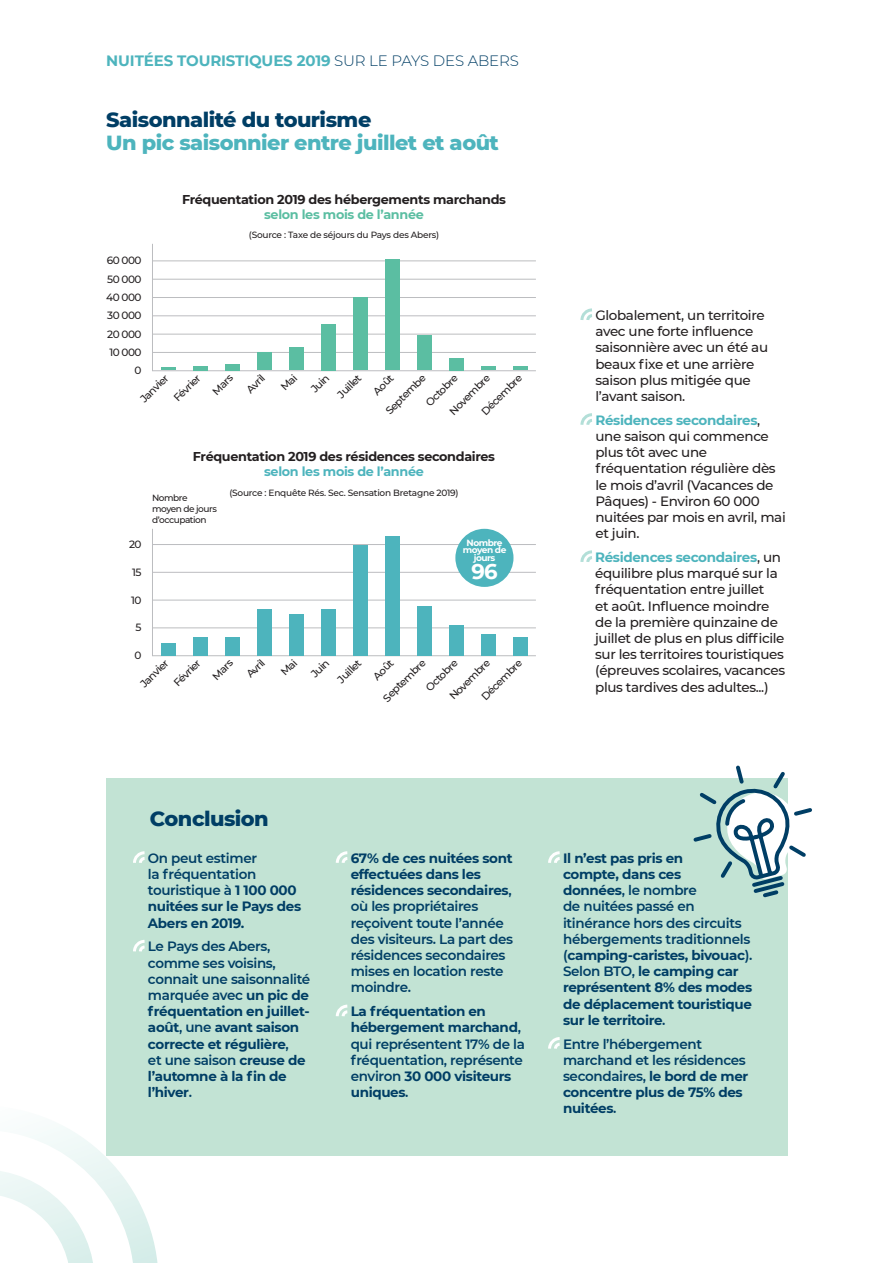
<style>
.page{position:relative;width:893px;height:1263px;background:#fff}
.page>*{position:absolute;margin:0;border:0;box-sizing:border-box;transform-origin:0 0}
.t1{font:700 21.15px "Montserrat";color:#fff}
.TEXTE_2021{font:800 20.85px/23.9px "Montserrat";letter-spacing:-.025em;color:#4db4bd}
.TEXTE_2021-2{font:800 20.85px "Montserrat";letter-spacing:-.025em;color:#003e65}
.G_TITRE_2021{font:700 15px "Montserrat";letter-spacing:-.01em;color:#4db4bd}
.t2{font:700 13.5px/16.2px "Montserrat";letter-spacing:-.025em;color:#003e65}
.t3{font:500 13.5px/16.2px "Montserrat";letter-spacing:-.025em;color:#231f20}
.t4{font:600 13.5px/16.2px "Montserrat";letter-spacing:-.025em;color:#003e65}
.t5{font:700 12.75px/15.3px "Montserrat";letter-spacing:-.025em;color:#231f20;text-align:center}
.t6{font:500 10.5px "Montserrat";letter-spacing:-.05em;color:#231f20}
.t7{font:500 9px "Montserrat";letter-spacing:-.025em;color:#231f20}
.t8{font:500 9px/10.8px "Montserrat";letter-spacing:-.05em;color:#231f20}
.t9{font:700 9px/7.5px "Montserrat";letter-spacing:-.05em;color:#fff;text-align:center}
.s1{font-weight:300;color:#003e65}
.s2{color:#003e65}
.s3{color:#5bbea2}
.s4{color:#4db4bd}
.s5{font-weight:700;color:#4db4bd}
.s6{font-weight:700}
.s7{font-weight:600}
</style>
<div class="page">
<svg style="left:0;top:1126px;width:158px;height:137px"></svg>
<svg style="left:580px;top:308px;width:12px;height:12px"></svg>
<svg style="left:580px;top:413px;width:12px;height:12px"></svg>
<svg style="left:580px;top:550px;width:12px;height:12px"></svg>
<svg style="left:152px;top:243px;width:384px;height:128px"></svg>
<hr style="left:152px;top:352px;width:384px;height:1px;background:#bcbdc0">
<hr style="left:152px;top:334px;width:384px;height:1px;background:#bcbdc0">
<hr style="left:152px;top:315px;width:384px;height:1px;background:#bcbdc0">
<hr style="left:152px;top:297px;width:384px;height:1px;background:#bcbdc0">
<hr style="left:152px;top:279px;width:384px;height:1px;background:#bcbdc0">
<svg style="left:161px;top:368px;width:15px;height:2px"></svg>
<div style="left:193px;top:366px;width:15px;height:5px;background:#5bbea2"></div>
<div style="left:225px;top:364px;width:15px;height:6px;background:#5bbea2"></div>
<div style="left:257px;top:352px;width:15px;height:18px;background:#5bbea2"></div>
<div style="left:289px;top:347px;width:15px;height:23px;background:#5bbea2"></div>
<div style="left:321px;top:324px;width:15px;height:46px;background:#5bbea2"></div>
<div style="left:353px;top:297px;width:15px;height:73px;background:#5bbea2"></div>
<div style="left:385px;top:259px;width:15px;height:111px;background:#5bbea2"></div>
<div style="left:417px;top:335px;width:15px;height:35px;background:#5bbea2"></div>
<div style="left:449px;top:358px;width:15px;height:13px;background:#5bbea2"></div>
<hr style="left:481px;top:366px;width:15px;height:4px;background:#5bbea2">
<hr style="left:513px;top:366px;width:15px;height:4px;background:#5bbea2">
<svg style="left:152px;top:528px;width:384px;height:128px"></svg>
<hr style="left:152px;top:627px;width:384px;height:1px;background:#bcbdc0">
<hr style="left:152px;top:600px;width:384px;height:1px;background:#bcbdc0">
<hr style="left:152px;top:572px;width:384px;height:1px;background:#bcbdc0">
<hr style="left:152px;top:544px;width:384px;height:1px;background:#bcbdc0">
<div style="left:161px;top:643px;width:15px;height:13px;background:#4db4bd"></div>
<div style="left:193px;top:637px;width:15px;height:19px;background:#4db4bd"></div>
<div style="left:225px;top:637px;width:15px;height:19px;background:#4db4bd"></div>
<div style="left:257px;top:609px;width:15px;height:47px;background:#4db4bd"></div>
<div style="left:289px;top:614px;width:15px;height:42px;background:#4db4bd"></div>
<div style="left:321px;top:609px;width:15px;height:47px;background:#4db4bd"></div>
<div style="left:353px;top:545px;width:15px;height:111px;background:#4db4bd"></div>
<div style="left:385px;top:536px;width:15px;height:120px;background:#4db4bd"></div>
<div style="left:417px;top:606px;width:15px;height:50px;background:#4db4bd"></div>
<div style="left:449px;top:625px;width:15px;height:31px;background:#4db4bd"></div>
<div style="left:481px;top:634px;width:15px;height:22px;background:#4db4bd"></div>
<div style="left:513px;top:637px;width:15px;height:19px;background:#4db4bd"></div>
<div style="left:455px;top:529px;width:58px;height:58px;background:#4db4bd;border-radius:50%"></div>
<div style="left:106px;top:778px;width:682px;height:378px;background:#c2e3d4"></div>
<svg style="left:693px;top:765px;width:119px;height:133px"></svg>
<svg style="left:133px;top:851px;width:12px;height:12px"></svg>
<svg style="left:133px;top:940px;width:12px;height:12px"></svg>
<svg style="left:336px;top:851px;width:12px;height:12px"></svg>
<svg style="left:335px;top:1004px;width:13px;height:13px"></svg>
<svg style="left:548px;top:851px;width:12px;height:12px"></svg>
<svg style="left:548px;top:1037px;width:12px;height:12px"></svg>
<p class="G_TITRE_2021" style="left:106px;top:49px;width:414px">NUITÉES TOURISTIQUES 2019 <span class="s1">SUR LE PAYS DES ABERS</span></p>
<p class="TEXTE_2021" style="left:106px;top:106px;width:394px"><span class="s2">Saisonnalité du tourisme<br></span>Un pic saisonnier entre juillet et août</p>
<p class="t6" style="left:107px;top:253px;width:36px">60 000</p>
<p class="t6" style="left:107px;top:272px;width:36px">50 000</p>
<p class="t6" style="left:106px;top:290px;width:37px">40 000</p>
<p class="t6" style="left:107px;top:308px;width:36px">30 000</p>
<p class="t6" style="left:107px;top:326px;width:36px">20 000</p>
<p class="t6" style="left:109px;top:345px;width:34px">10 000</p>
<p class="t5" style="left:182px;top:191px;width:325px">Fréquentation 2019 des hébergements marchands <span class="s3">selon les mois de l’année</span></p>
<p class="t7" style="left:249px;top:229px;width:192px">(Source : Taxe de séjours du Pays des Abers)</p>
<p class="t6" style="left:134px;top:363px;width:9px">0</p>
<p class="t6" style="left:137px;top:395px;width:37px;rotate:-45deg">Janvier</p>
<p class="t6" style="left:170px;top:394px;width:35px;rotate:-45deg">Février</p>
<p class="t6" style="left:209px;top:388px;width:26px;rotate:-45deg">Mars</p>
<p class="t6" style="left:243px;top:386px;width:23px;rotate:-45deg">Avril</p>
<p class="t6" style="left:308px;top:385px;width:22px;rotate:-45deg">Juin</p>
<p class="t6" style="left:334px;top:391px;width:30px;rotate:-45deg">Juillet</p>
<p class="t6" style="left:370px;top:388px;width:26px;rotate:-45deg">Août</p>
<p class="t6" style="left:382px;top:407px;width:53px;rotate:-45deg">Septembe</p>
<p class="t6" style="left:422px;top:399px;width:42px;rotate:-45deg">Octobre</p>
<p class="t6" style="left:478px;top:408px;width:54px;rotate:-45deg">Décembre</p>
<p class="t6" style="left:446px;top:408px;width:54px;rotate:-45deg">Novembre</p>
<p class="t6" style="left:129px;top:537px;width:14px">20</p>
<p class="t6" style="left:132px;top:565px;width:11px">15</p>
<p class="t6" style="left:131px;top:593px;width:12px">10</p>
<p class="t6" style="left:135px;top:620px;width:8px">5</p>
<p class="t5" style="left:193px;top:448px;width:304px">Fréquentation 2019 des résidences secondaires <span class="s4">selon les mois de l’année</span></p>
<p class="t7" style="left:229px;top:486px;width:231px">(Source : Enquête Rés. Sec. Sensation Bretagne 2019)</p>
<p class="t8" style="left:152px;top:492px;width:66px">Nombre moyen de jours d’occupation</p>
<p class="t9" style="left:463px;top:538px;width:45px">Nombre moyen de jours</p>
<p class="t1" style="left:471px;top:556px;width:28px">96</p>
<p class="t6" style="left:134px;top:648px;width:9px">0</p>
<p class="t6" style="left:137px;top:680px;width:37px;rotate:-45deg">Janvier</p>
<p class="t6" style="left:170px;top:679px;width:35px;rotate:-45deg">Février</p>
<p class="t6" style="left:209px;top:673px;width:26px;rotate:-45deg">Mars</p>
<p class="t6" style="left:243px;top:671px;width:23px;rotate:-45deg">Avril</p>
<p class="t6" style="left:308px;top:670px;width:22px;rotate:-45deg">Juin</p>
<p class="t6" style="left:334px;top:676px;width:30px;rotate:-45deg">Juillet</p>
<p class="t6" style="left:370px;top:673px;width:26px;rotate:-45deg">Août</p>
<p class="t6" style="left:380px;top:695px;width:57px;rotate:-45deg">Septembre</p>
<p class="t6" style="left:422px;top:684px;width:42px;rotate:-45deg">Octobre</p>
<p class="t6" style="left:478px;top:693px;width:54px;rotate:-45deg">Décembre</p>
<p class="t6" style="left:446px;top:693px;width:54px;rotate:-45deg">Novembre</p>
<p class="t3" style="left:595px;top:307px;width:174px">Globalement, un territoire avec une forte influence saisonnière avec un été au beaux fixe et une arrière saison plus mitigée que l’avant saison.</p>
<p class="t3" style="left:595px;top:411px;width:192px"><span class="s5">Résidences secondaires</span>, une saison qui commence plus tôt avec une fréquentation régulière dès le mois d’avril (Vacances de<br>Pâques) - Environ 60 000 nuitées par mois en avril, mai et juin.</p>
<p class="t3" style="left:595px;top:548px;width:192px"><span class="s5">Résidences secondaires</span>, un équilibre plus marqué sur la fréquentation entre juillet<br>et août. Influence moindre de la première quinzaine de juillet de plus en plus difficile sur les territoires touristiques (épreuves scolaires, vacances plus tardives des adultes...)</p>
<p class="TEXTE_2021-2" style="left:150px;top:803px;width:120px">Conclusion</p>
<p class="t4" style="left:148px;top:849px;width:155px">On peut estimer<br>la fréquentation touristique à <span class="s6">1 100 000 nuitées sur le Pays des<br>Abers en 2019.</span></p>
<p class="t2" style="left:148px;top:938px;width:164px"><span class="s7">Le Pays des Abers, comme ses voisins, connait une saisonnalité marquée avec</span> un pic de fréquentation en juillet&shy;août<span class="s7">, une</span> avant saison correcte et régulière<span class="s7">,<br>et une saison</span> creuse de l’automne à la fin de l’hiver<span class="s7">.</span></p>
<p class="t4" style="left:351px;top:849px;width:164px"><span class="s6">67% de ces nuitées sont effectuées dans les résidences secondaires</span>, où les propriétaires reçoivent toute l’année des visiteurs. La part des résidences secondaires mises en location reste moindre.</p>
<p class="t2" style="left:351px;top:1003px;width:176px">La fréquentation en hébergement marchand<span class="s7">, qui représentent 17% de la fréquentation, représente environ</span> 30 000 visiteurs uniques<span class="s7">.</span></p>
<p class="t2" style="left:563px;top:849px;width:191px">Il n’est pas pris en<br>compte, dans ces<br>données<span class="s7">, le nombre<br>de nuitées passé en itinérance hors des circuits hébergements traditionnels (</span>camping-caristes, bivouac<span class="s7">).<br>Selon BTO,</span> le camping car représentent 8% des modes de déplacement touristique sur le territoire<span class="s7">.</span></p>
<p class="t4" style="left:563px;top:1035px;width:187px">Entre l’hébergement marchand et les résidences secondaires, <span class="s6">le bord de mer concentre plus de 75% des nuitées</span>.</p>
</div>
